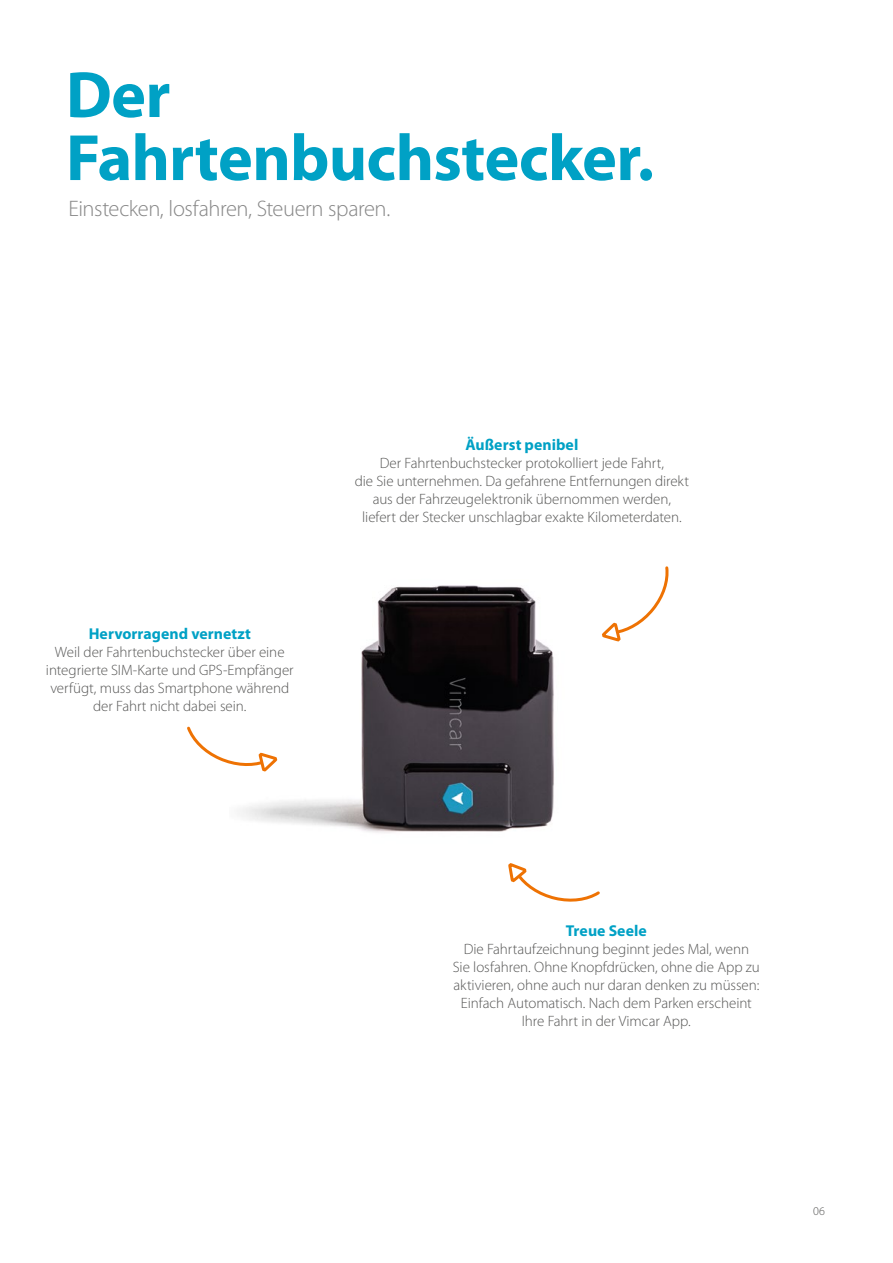
<style>
.page{position:relative;width:893px;height:1263px;background:#fff}
.page>*{position:absolute;margin:0;border:0;box-sizing:border-box;transform-origin:0 0}
.t1{font:700 66px/63px "Myriad Pro";letter-spacing:-.01em;color:#00a1c5}
.t2{font:300 22.5px "Myriad Pro";letter-spacing:-.02em;color:#878787}
.t3{font:700 15.75px "Myriad Pro";letter-spacing:.005em;color:#00a1c5}
.t4{font:300 15px/18px "Myriad Pro";letter-spacing:-.005em;color:#575756;text-align:center}
.t5{font:300 12px "Myriad Pro";color:#575756}
</style>
<div class="page">
<img style="left:239px;top:585px;width:315px;height:248px">
<svg style="left:602px;top:566px;width:66px;height:76px"></svg>
<svg style="left:508px;top:863px;width:92px;height:39px"></svg>
<svg style="left:187px;top:724px;width:92px;height:49px"></svg>
<h1 class="t1" style="left:66px;top:61px;width:590px">Der<br>Fahrtenbuchstecker.</h1>
<h2 class="t2" style="left:68px;top:195px;width:323px">Einstecken, losfahren, Steuern sparen.</h2>
<p class="t3" style="left:89px;top:623px;width:164px">Hervorragend vernetzt</p>
<p class="t4" style="left:46px;top:643px;width:249px">Weil der Fahrtenbuchstecker über eine integrierte SIM-Karte und GPS-Empfänger verfügt, muss das Smartphone während der Fahrt nicht dabei sein.</p>
<p class="t3" style="left:465px;top:434px;width:114px">Äußerst penibel</p>
<p class="t4" style="left:355px;top:454px;width:336px">Der Fahrtenbuchstecker protokolliert jede Fahrt,<br>die Sie unternehmen. Da gefahrene Entfernungen direkt aus der Fahrzeugelektronik übernommen werden, liefert der Stecker unschlagbar exakte Kilometerdaten.</p>
<p class="t3" style="left:566px;top:920px;width:82px">Treue Seele</p>
<p class="t4" style="left:453px;top:940px;width:309px">Die Fahrtaufzeichnung beginnt jedes Mal, wenn<br>Sie losfahren. Ohne Knopfdrücken, ohne die App zu aktivieren, ohne auch nur daran denken zu müssen:<br>Einfach Automatisch. Nach dem Parken erscheint Ihre Fahrt in der Vimcar App.</p>
<p class="t5" style="left:813px;top:1204px;width:13px">06</p>
</div>
